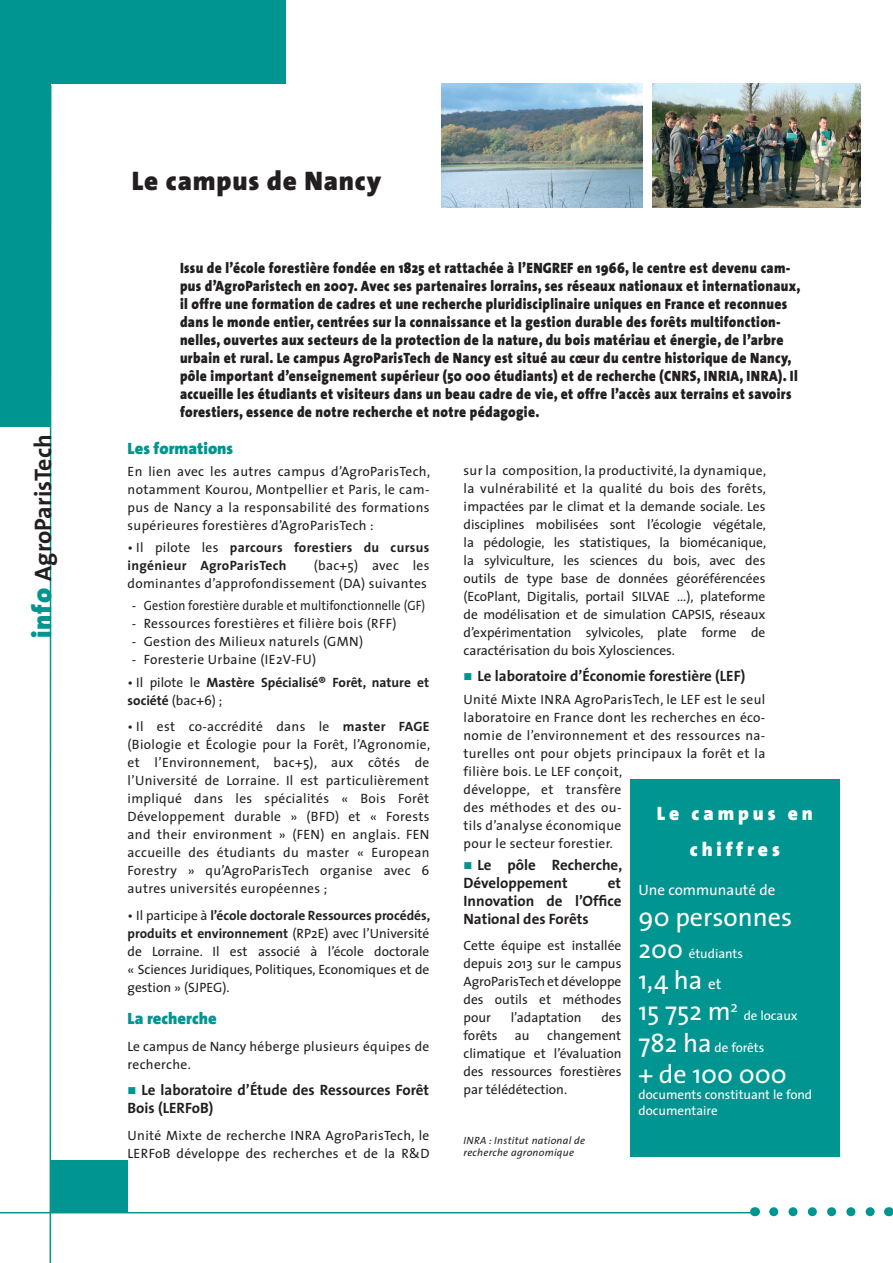
<style>
.page{position:relative;width:893px;height:1263px;background:#fff}
.page>*{position:absolute;margin:0;border:0;box-sizing:border-box;transform-origin:0 0}
.t1{font:900 27px "The Sans";letter-spacing:.03em;color:#231f20}
.t2{font:26.1px/31.3px "The Sans";color:#fff}
.t3{font:700 24px "The Sans";color:#231f20}
.t4{font:900 19.5px/35.7px "The Sans";letter-spacing:.2em;color:#fff;text-align:center}
.t5{font:900 16.5px "The Sans";color:#009590}
.t6{font:900 15px/18px "The Sans";letter-spacing:.025em;color:#231f20;scale:.9 1}
.t7{font:700 15px/18px "The Sans";color:#231f20}
.t8{font:15px "The Sans";color:#fff}
.t9{font:13.5px/18px "The Sans";letter-spacing:.025em;color:#231f20;text-align:justify}
.t10{font:700 13.5px/18px "The Sans";letter-spacing:.02em;color:#231f20}
.t11{font:700 13.5px/18px "The Sans";color:#231f20}
.t12{font:13.5px "The Sans";color:#231f20}
.t13{font:13.05px/15.6px "The Sans";color:#fff}
.t14{font:italic 10.5px/12px "The Sans";letter-spacing:.025em;color:#231f20}
.s1{font-weight:900;font-size:27px;color:#009590}
.s2{font-weight:400}
.s3{font-weight:700}
.s4{font-size:26.1px}
.s5{font-size:15px}
</style>
<div class="page">
<div style="left:0;top:0;width:286px;height:426px;background:#009590"></div>
<div style="left:51px;top:84px;width:298px;height:368px;background:#fff"></div>
<hr style="left:50px;top:85px;width:1px;height:1178px;background:#009590">
<div style="left:51px;top:1161px;width:77px;height:51px;background:#009590"></div>
<hr style="left:0;top:1212px;width:757px;height:1px;background:#009590">
<hr style="left:892px;top:0;width:1px;height:426px;background:#009590">
<svg style="left:774px;top:1207px;width:101px;height:9px"></svg>
<div style="left:630px;top:779px;width:210px;height:378px;background:#009590"></div>
<img style="left:442px;top:84px;width:200px;height:123px">
<img style="left:652px;top:84px;width:208px;height:123px">
<h1 class="t1" style="left:132px;top:164px;width:251px">Le campus de Nancy</h1>
<p class="t6" style="left:180px;top:259px;width:691px">Issu de l’école forestière fondée en 1825 et rattachée à l’ENGREF en 1966, le centre est devenu cam&shy;pus d’AgroParistech en 2007. Avec ses partenaires lorrains, ses réseaux nationaux et internationaux, il offre une formation de cadres et une recherche pluridisciplinaire uniques en France et reconnues dans le monde entier, centrées sur la connaissance et la gestion durable des forêts multifonction&shy;nelles, ouvertes aux secteurs de la protection de la nature, du bois matériau et énergie, de l’arbre urbain et rural. Le campus AgroParisTech de Nancy est situé au cœur du centre historique de Nancy, pôle important d’enseignement supérieur (50 000 étudiants) et de recherche (CNRS, INRIA, INRA). Il accueille les étudiants et visiteurs dans un beau cadre de vie, et offre l’accès aux terrains et savoirs forestiers, essence de notre recherche et notre pédagogie.</p>
<h3 class="t3" style="left:28px;top:638px;width:205px;rotate:-90deg"><span class="s1">info</span> AgroParisTech</h3>
<p class="t5" style="left:128px;top:437px;width:107px">Les formations</p>
<p class="t9" style="left:128px;top:462px;width:304px">En lien avec les autres campus d’AgroParisTech, notamment Kourou, Montpellier et Paris, le cam&shy;pus de Nancy a la responsabilité des formations supérieures forestières d’AgroParisTech :</p>
<p class="t10" style="left:128px;top:539px;width:303px"><span class="s2">• Il pilote les</span> parcours forestiers du cursus ingénieur AgroParisTech</p>
<p class="t9" style="left:128px;top:557px;width:303px;text-align:right">(bac+5) avec les<br>dominantes d’approfondissement (DA) suivantes</p>
<p class="t9" style="left:132px;top:597px;width:295px">- Gestion forestière durable et multifonctionnelle (GF)</p>
<p class="t9" style="left:132px;top:615px;width:266px">- Ressources forestières et filière bois (RFF)</p>
<p class="t9" style="left:132px;top:633px;width:233px">- Gestion des Milieux naturels (GMN)</p>
<p class="t9" style="left:132px;top:651px;width:186px">- Foresterie Urbaine (IE2V-FU)</p>
<p class="t11" style="left:128px;top:673px;width:303px"><span class="s2">• Il pilote le</span> Mastère Spécialisé® Forêt, nature et société <span class="s2">(bac+6) ;</span></p>
<p class="t9" style="left:128px;top:718px;width:304px">• Il est co-accrédité dans le <span class="s3">master FAGE </span>(Biologie et Écologie pour la Forêt, l’Agronomie, et l’Environnement, bac+5), aux côtés de l’Université de Lorraine. Il est particulièrement impliqué dans les spécialités « Bois Forêt Développement durable » (BFD) et « Forests and their environment » (FEN) en anglais. FEN accueille des étudiants du master « European Forestry » qu’AgroParisTech organise avec 6 autres universités européennes ;</p>
<p class="t9" style="left:128px;top:906px;width:304px">• Il participe à <span class="s3">l’école doctorale Ressources procédés, produits et environnement</span> (RP2E) avec l’Université de Lorraine. Il est associé à l’école doctorale « Sciences Juridiques, Politiques, Economiques et de gestion » (SJPEG).</p>
<p class="t5" style="left:128px;top:1008px;width:91px">La recherche</p>
<p class="t9" style="left:128px;top:1037px;width:303px">Le campus de Nancy héberge plusieurs équipes de recherche.</p>
<p class="t7" style="left:128px;top:1081px;width:303px;text-indent:14px">Le laboratoire d’Étude des Ressources Forêt<br>Bois (LERFoB)</p>
<p class="t9" style="left:128px;top:1126px;width:303px">Unité Mixte de recherche INRA AgroParisTech, le<br>LERFoB développe des recherches et de la R&amp;D</p>
<p class="t9" style="left:463px;top:461px;width:304px">sur la composition, la productivité, la dynamique, la vulnérabilité et la qualité du bois des forêts, impactées par le climat et la demande sociale. Les disciplines mobilisées sont l’écologie végétale, la pédologie, les statistiques, la biomécanique, la sylviculture, les sciences du bois, avec des outils de type base de données géoréférencées (EcoPlant, Digitalis, portail SILVAE ...), plateforme de modélisation et de simulation CAPSIS, réseaux d’expérimentation sylvicoles, plate forme de caractérisation du bois Xylosciences.</p>
<p class="t7" style="left:477px;top:667px;width:269px">Le laboratoire d’Économie forestière (LEF)</p>
<p class="t9" style="left:463px;top:690px;width:303px;text-align:left">Unité Mixte INRA AgroParisTech, le LEF est le seul laboratoire en France dont les recherches en éco&shy;nomie de l’environnement et des ressources na&shy;turelles ont pour objets principaux la forêt et la filière bois. Le LEF conçoit,<br>développe, et transfère<br>des méthodes et des ou-<br>tils d’analyse économique<br>pour le secteur forestier.</p>
<p class="t7" style="left:463px;top:856px;width:160px;text-indent:14px">Le pôle Recherche,<br>Développement</p>
<h3 class="t4" style="left:657px;top:796px;width:157px">Le campus en chiffres</h3>
<p class="t8" style="left:638px;top:880px;width:138px">Une communauté de</p>
<h2 class="t2" style="left:638px;top:902px;width:155px">90 personnes</h2>
<p class="t13" style="left:638px;top:946px;width:106px"><span class="s4">200</span> étudiants</p>
<h2 class="t2" style="left:638px;top:965px;width:101px">1,4 ha <span class="s5">et<br></span>15 752 m<sup>2</sup></h2>
<p class="t7" style="left:463px;top:874px;width:159px;text-align:justify;text-indent:144px">et Innovation de l’Office National des Forêts</p>
<p class="t9" style="left:463px;top:937px;width:159px">Cette équipe est installée depuis 2013 sur le campus AgroParisTech et développe des outils et méthodes pour</p>
<p class="t13" style="left:744px;top:1008px;width:56px">de locaux</p>
<p class="t13" style="left:638px;top:1040px;width:127px"><span class="s4">782 ha</span> de forêts</p>
<h2 class="t2" style="left:638px;top:1059px;width:150px">+ de 100 000</h2>
<p class="t13" style="left:638px;top:1087px;width:175px">documents constituant le fond documentaire</p>
<p class="t12" style="left:511px;top:1009px;width:72px">l’adaptation</p>
<p class="t9" style="left:601px;top:1009px;width:22px">des</p>
<p class="t9" style="left:463px;top:1027px;width:36px">forêts</p>
<p class="t9" style="left:515px;top:1027px;width:16px">au</p>
<p class="t9" style="left:463px;top:1027px;width:159px;text-indent:84px">changement climatique et l’évaluation des ressources forestières par télédétection.</p>
<p class="t14" style="left:463px;top:1134px;width:123px">INRA : Institut national de recherche agronomique</p>
</div>
